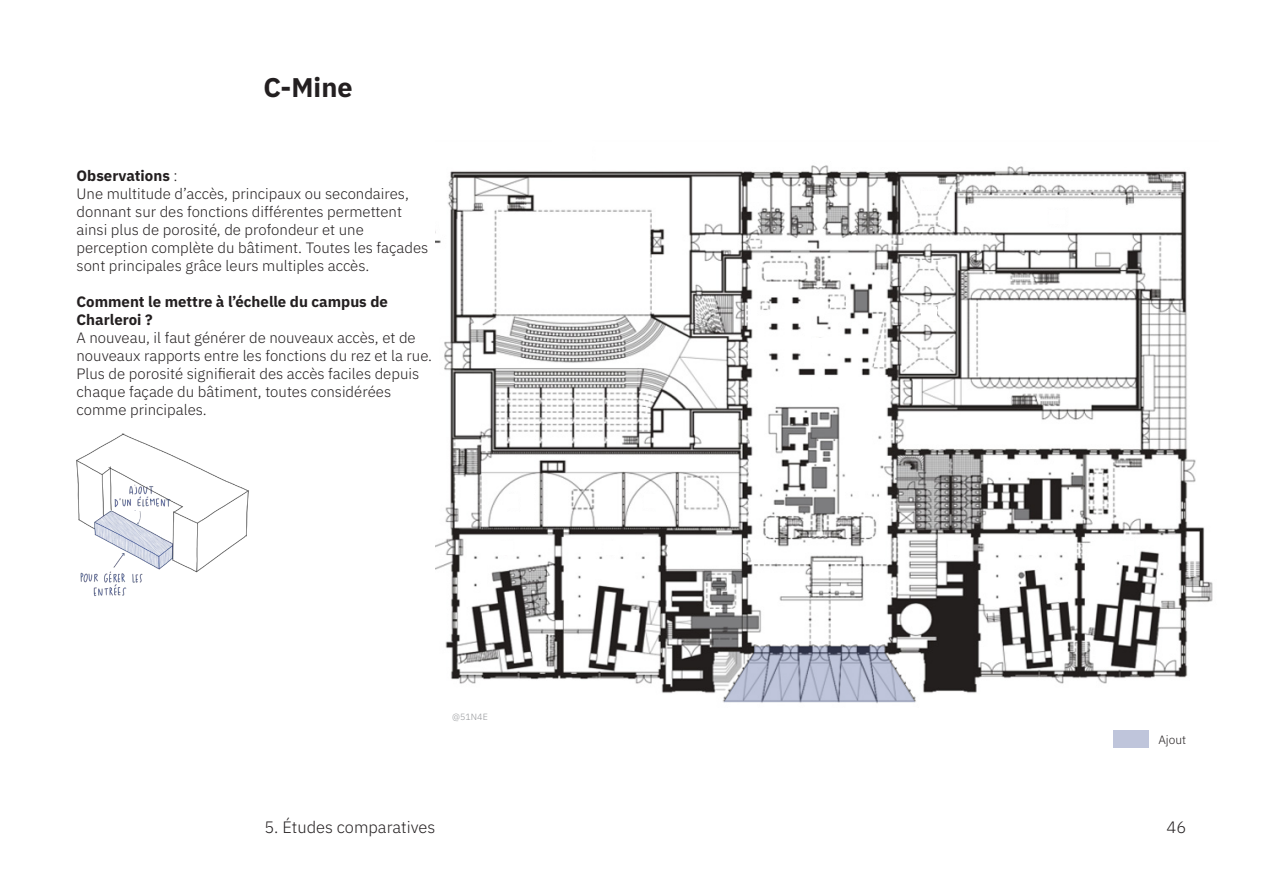
<style>
.page{position:relative;width:1263px;height:893px;background:#fff}
.page>*{position:absolute;margin:0;border:0;box-sizing:border-box;transform-origin:0 0}
.Titre{font:700 27px "IBM Plex Sans";color:#231f20}
.Titre_petit_bas{font:300 16.5px "IBM Plex Sans";color:#231f20}
.Texte{font:300 15px/18px "IBM Plex Sans";color:#231f20}
.Texte-2{font:700 15px/18px "IBM Plex Sans";color:#231f20}
.Texte-3{font:300 12px "IBM Plex Sans";color:#231f20}
.Texte-4{font:300 9px "IBM Plex Sans";color:#939598}
.s1{font-weight:300}
</style>
<div class="page">
<img style="left:435px;top:165px;width:778px;height:538px">
<div style="left:552px;top:133px;width:40px;height:37px;background:#fff"></div>
<div style="left:1191px;top:298px;width:39px;height:37px;background:#fff"></div>
<div style="left:557px;top:684px;width:39px;height:37px;background:#fff"></div>
<div style="left:557px;top:249px;width:39px;height:37px;background:#fff"></div>
<div style="left:1038px;top:316px;width:39px;height:37px;background:#fff"></div>
<div style="left:1130px;top:473px;width:40px;height:37px;background:#fff"></div>
<div style="left:644px;top:495px;width:14px;height:13px;background:#fff"></div>
<div style="left:504px;top:495px;width:14px;height:13px;background:#fff"></div>
<div style="left:499px;top:541px;width:14px;height:13px;background:#fff"></div>
<div style="left:604px;top:541px;width:14px;height:13px;background:#fff"></div>
<div style="left:814px;top:564px;width:14px;height:13px;background:#fff"></div>
<div style="left:948px;top:542px;width:14px;height:13px;background:#fff"></div>
<div style="left:1023px;top:542px;width:14px;height:13px;background:#fff"></div>
<div style="left:1120px;top:542px;width:14px;height:13px;background:#fff"></div>
<div style="left:1049px;top:211px;width:16px;height:13px;background:#fff"></div>
<div style="left:921px;top:191px;width:16px;height:13px;background:#fff"></div>
<div style="left:872px;top:189px;width:16px;height:13px;background:#fff"></div>
<div style="left:751px;top:189px;width:16px;height:13px;background:#fff"></div>
<div style="left:812px;top:338px;width:16px;height:13px;background:#fff"></div>
<div style="left:812px;top:384px;width:16px;height:13px;background:#fff"></div>
<div style="left:921px;top:307px;width:16px;height:13px;background:#fff"></div>
<svg style="left:724px;top:646px;width:191px;height:56px;background:#adb1c3"></svg>
<div style="left:1113px;top:731px;width:36px;height:17px;background:#bfc5db"></div>
<img style="left:77px;top:433px;width:172px;height:139px">
<img style="left:79px;top:569px;width:64px;height:27px">
<img style="left:113px;top:483px;width:58px;height:27px">
<p class="Titre" style="left:263px;top:66px;width:91px">C-Mine</p>
<p class="Texte-2" style="left:77px;top:166px;width:103px">Observations <span class="s1">:</span></p>
<p class="Texte" style="left:77px;top:184px;width:353px">Une multitude d’accès, principaux ou secondaires, donnant sur des fonctions différentes permettent ainsi plus de porosité, de profondeur et une perception complète du bâtiment. Toutes les façades sont principales grâce leurs multiples accès.</p>
<p class="Texte-2" style="left:77px;top:292px;width:313px">Comment le mettre à l’échelle du campus de<br>Charleroi ?</p>
<p class="Texte" style="left:77px;top:328px;width:357px">A nouveau, il faut générer de nouveaux accès, et de nouveaux rapports entre les fonctions du rez et la rue.<br>Plus de porosité signifierait des accès faciles depuis chaque façade du bâtiment, toutes considérées comme principales.</p>
<p class="Texte-4" style="left:452px;top:710px;width:37px">@51N4E</p>
<p class="Texte-3" style="left:1158px;top:730px;width:29px">Ajout</p>
<p class="Titre_petit_bas" style="left:264px;top:815px;width:173px">5. Études comparatives</p>
<p class="Titre_petit_bas" style="left:1166px;top:814px;width:21px">46</p>
</div>
